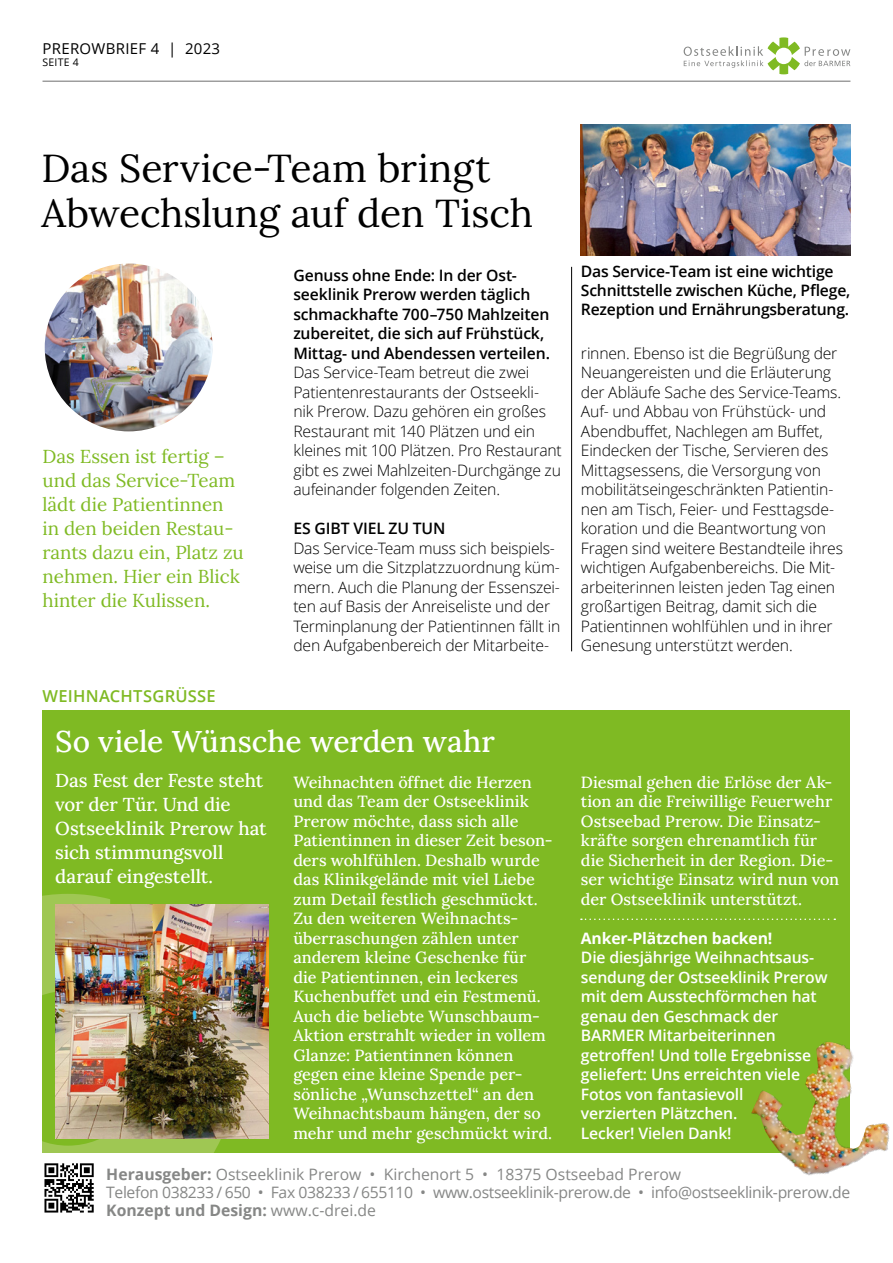
<style>
.page{position:relative;width:893px;height:1263px;background:#fff}
.page>*{position:absolute;margin:0;border:0;box-sizing:border-box;transform-origin:0 0}
.t1{font:39px/45px "Lora";letter-spacing:-.005em;color:#000}
.t2{font:30px "Lora";letter-spacing:-.005em;color:#fff}
.t3{font:18.75px/24px "Lora";color:#7fba23}
.t4{font:18.75px/24px "Lora";letter-spacing:-.005em;color:#fff}
.t5{font:600 16.5px "Open Sans";letter-spacing:.015em;color:#7fba23}
.t6{font:16.2px/19.5px "Lora";color:#fff}
.t7{font:300 15.75px/19.5px "Open Sans";letter-spacing:-.015em;color:#000}
.t8{font:600 15.75px/19.5px "Open Sans";letter-spacing:-.015em;color:#000}
.t9{font:600 15.75px/19.5px "Open Sans";letter-spacing:-.01em;color:#fff}
.t10{font:15.75px/18px "Open Sans";letter-spacing:-.025em;color:#868786}
.t11{font:700 15.75px "Open Sans";letter-spacing:-.01em;color:#fff}
.t12{font:15px "Open Sans";letter-spacing:.02em;color:#000}
.t13{font:10.5px "Open Sans";letter-spacing:.02em;color:#000}
.s1{font-weight:700}
</style>
<div class="page">
<hr style="left:43px;top:81px;width:807px;height:1px;background:#6e6e6e">
<svg style="left:684px;top:37px;width:166px;height:37px"></svg>
<svg style="left:44px;top:1212px;width:50px;height:1px"></svg>
<svg style="left:44px;top:1163px;width:50px;height:49px"></svg>
<img style="left:581px;top:125px;width:269px;height:130px">
<div style="left:43px;top:710px;width:807px;height:442px;background:#7fba23"></div>
<svg style="left:43px;top:1139px;width:178px;height:13px;background:#9ac54c"></svg>
<svg style="left:43px;top:894px;width:178px;height:101px"></svg>
<hr style="left:571px;top:267px;width:1px;height:384px;background:#000">
<img style="left:44px;top:262px;width:170px;height:170px;border-radius:85px">
<img style="left:55px;top:905px;width:214px;height:234px">
<img style="left:751px;top:1041px;width:139px;height:135px">
<svg style="left:581px;top:918px;width:254px;height:2px"></svg>
<p class="t12" style="left:43px;top:38px;width:179px">PREROWBRIEF 4 | 2023</p>
<p class="t13" style="left:43px;top:55px;width:38px">SEITE 4</p>
<h1 class="t1" style="left:41px;top:143px;width:493px">Das Service-Team bringt<br>Abwechslung auf den Tisch</h1>
<p class="t3" style="left:43px;top:443px;width:203px">Das Essen ist fertig – und das Service-Team lädt die Patientinnen in den beiden Restau&shy;rants dazu ein, Platz zu nehmen. Hier ein Blick hinter die Kulissen.</p>
<p class="t5" style="left:43px;top:685px;width:175px">WEIHNACHTSGRÜSSE</p>
<p class="t8" style="left:293px;top:265px;width:258px">Genuss ohne Ende: In der Ost&shy;seeklinik Prerow werden täglich schmackhafte 700–750 Mahlzeiten zubereitet, die sich auf Frühstück, Mittag- und Abendessen verteilen.</p>
<p class="t7" style="left:293px;top:362px;width:270px">Das Service-Team betreut die zwei Patientenrestaurants der Ostseekli&shy;nik Prerow. Dazu gehören ein großes Restaurant mit 140 Plätzen und ein kleines mit 100 Plätzen. Pro Restaurant gibt es zwei Mahlzeiten-Durchgänge zu aufeinander folgenden Zeiten.</p>
<p class="t8" style="left:293px;top:518px;width:154px">ES GIBT VIEL ZU TUN</p>
<p class="t7" style="left:293px;top:538px;width:268px">Das Service-Team muss sich beispiels&shy;weise um die Sitzplatzzuordnung küm&shy;mern. Auch die Planung der Essenszei&shy;ten auf Basis der Anreiseliste und der Terminplanung der Patientinnen fällt in den Aufgabenbereich der Mitarbeite-</p>
<p class="t8" style="left:581px;top:262px;width:271px;line-height:18.9px">Das Service-Team ist eine wichtige<br>Schnittstelle zwischen Küche, Pflege,<br>Rezeption und Ernährungsberatung.</p>
<p class="t7" style="left:581px;top:343px;width:264px">rinnen. Ebenso ist die Begrüßung der Neuangereisten und die Erläuterung der Abläufe Sache des Service-Teams.<br>Auf- und Abbau von Frühstück- und Abendbuffet, Nachlegen am Buffet, Eindecken der Tische, Servieren des Mittagsessens, die Versorgung von mobilitätseingeschränkten Patientin&shy;nen am Tisch, Feier- und Festtagsde&shy;koration und die Beantwortung von Fragen sind weitere Bestandteile ihres wichtigen Aufgabenbereichs. Die Mit&shy;arbeiterinnen leisten jeden Tag einen großartigen Beitrag, damit sich die Patientinnen wohlfühlen und in ihrer Genesung unterstützt werden.</p>
<h2 class="t2" style="left:55px;top:719px;width:441px">So viele Wünsche werden wahr</h2>
<p class="t4" style="left:55px;top:767px;width:213px">Das Fest der Feste steht vor der Tür. Und die<br>Ostseeklinik Prerow hat sich stimmungsvoll darauf eingestellt.</p>
<p class="t6" style="left:293px;top:771px;width:261px">Weihnachten öffnet die Herzen und das Team der Ostseeklinik<br>Prerow möchte, dass sich alle<br>Patientinnen in dieser Zeit beson&shy;ders wohlfühlen. Deshalb wurde das Klinikgelände mit viel Liebe zum Detail festlich geschmückt.<br>Zu den weiteren Weihnachts&shy;überraschungen zählen unter anderem kleine Geschenke für die Patientinnen, ein leckeres<br>Kuchenbuffet und ein Festmenü.<br>Auch die beliebte Wunschbaum-<br>Aktion erstrahlt wieder in vollem<br>Glanze: Patientinnen können gegen eine kleine Spende per&shy;sönliche „Wunschzettel“ an den<br>Weihnachtsbaum hängen, der so mehr und mehr geschmückt wird.</p>
<p class="t6" style="left:581px;top:771px;width:260px">Diesmal gehen die Erlöse der Ak&shy;tion an die Freiwillige Feuerwehr<br>Ostseebad Prerow. Die Einsatz&shy;kräfte sorgen ehrenamtlich für die Sicherheit in der Region. Die&shy;ser wichtige Einsatz wird nun von der Ostseeklinik unterstützt.</p>
<p class="t11" style="left:581px;top:927px;width:193px">Anker-Plätzchen backen!</p>
<p class="t9" style="left:581px;top:947px;width:248px">Die diesjährige Weihnachtsaus&shy;sendung der Ostseeklinik Prerow mit dem Ausstechförmchen hat genau den Geschmack der<br>BARMER Mitarbeiterinnen getroffen! Und tolle Ergebnisse geliefert: Uns erreichten viele<br>Fotos von fantasievoll<br>verzierten Plätzchen.<br>Lecker! Vielen Dank!</p>
<p class="t10" style="left:106px;top:1165px;width:745px"><span class="s1">Herausgeber:</span> Ostseeklinik Prerow • Kirchenort 5 • 18375 Ostseebad Prerow<br>Telefon 038233 / 650 • Fax 038233 / 655110 • www.ostseeklinik-prerow.de • info@ostseeklinik-prerow.de<br><span class="s1">Konzept und Design:</span> www.c-drei.de</p>
</div>
